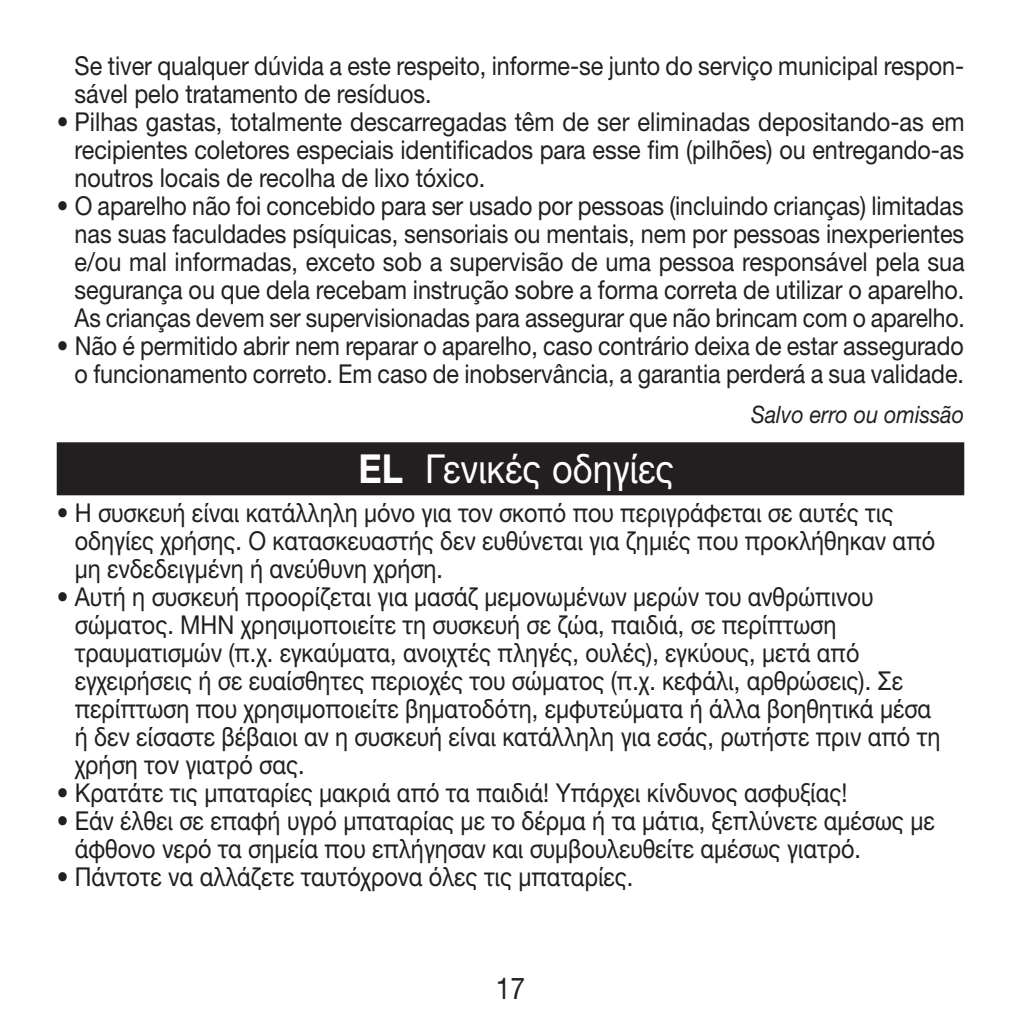
<style>
.page{position:relative;width:1021px;height:1021px;background:#fff}
.page>*{position:absolute;margin:0;border:0;box-sizing:border-box;transform-origin:0 0}
.t1{font:40px "Helvetica Neue LTW1 G";color:#fff;scale:.9 1}
.t2{font:30px "Helvetica Neue LT Pro";color:#231f20;scale:.88 1}
.t3{font:26px/28px "Helvetica Neue LTW1 G";color:#231f20;scale:.9 1}
.t4{font:26px/28px "Helvetica Neue LTW1 G";color:#231f20;text-align:justify;scale:.89 1}
.t5{font:26px/28px "Helvetica Neue LTW1 G";color:#231f20;text-align:justify;scale:.91 1}
.t6{font:italic 24px "Helvetica Neue LTW1 G";color:#231f20;scale:.9 1}
.s1{font-weight:700}
</style>
<div class="page">
<div style="left:57px;top:442px;width:907px;height:53px;background:#231f20"></div>
<p class="t3" style="left:75px;top:52px;width:989px">Se tiver qualquer dúvida a este respeito, informe-se junto do serviço municipal respon&shy;sável pelo tratamento de resíduos.</p>
<p class="t5" style="left:75px;top:108px;width:979px;text-indent:-18px">• Pilhas gastas, totalmente descarregadas têm de ser eliminadas depositando-as em recipientes coletores especiais identificados para esse fim (pilhões) ou entregando-as noutros locais de recolha de lixo tóxico.</p>
<p class="t4" style="left:75px;top:192px;width:1001px;text-indent:-18px">• O aparelho não foi concebido para ser usado por pessoas (incluindo crianças) limitadas nas suas faculdades psíquicas, sensoriais ou mentais, nem por pessoas inexperientes e/ou mal informadas, exceto sob a supervisão de uma pessoa responsável pela sua segurança ou que dela recebam instrução sobre a forma correta de utilizar o aparelho.<br>As crianças devem ser supervisionadas para assegurar que não brincam com o aparelho.</p>
<p class="t4" style="left:57px;top:332px;width:1020px;text-align:right">• Não é permitido abrir nem reparar o aparelho, caso contrário deixa de estar assegurado o funcionamento correto. Em caso de inobservância, a garantia perderá a sua validade.</p>
<p class="t6" style="left:751px;top:400px;width:238px">Salvo erro ou omissão</p>
<h1 class="t1" style="left:358px;top:444px;width:352px"><span class="s1">EL</span> Γενικές οδηγίες</h1>
<p class="t3" style="left:75px;top:499px;width:957px;text-indent:-18px">• Η συσκευή είναι κατάλληλη μόνο για τον σκοπό που περιγράφεται σε αυτές τις οδηγίες χρήσης. Ο κατασκευαστής δεν ευθύνεται για ζημιές που προκλήθηκαν από μη ενδεδειγμένη ή ανεύθυνη χρήση.</p>
<p class="t3" style="left:75px;top:583px;width:963px;text-indent:-18px">• Αυτή η συσκευή προορίζεται για μασάζ μεμονωμένων μερών του ανθρώπινου σώματος. ΜΗΝ χρησιμοποιείτε τη συσκευή σε ζώα, παιδιά, σε περίπτωση τραυματισμών (π.χ. εγκαύματα, ανοιχτές πληγές, ουλές), εγκύους, μετά από εγχειρήσεις ή σε ευαίσθητες περιοχές του σώματος (π.χ. κεφάλι, αρθρώσεις). Σε περίπτωση που χρησιμοποιείτε βηματοδότη, εμφυτεύματα ή άλλα βοηθητικά μέσα ή δεν είσαστε βέβαιοι αν η συσκευή είναι κατάλληλη για εσάς, ρωτήστε πριν από τη χρήση τον γιατρό σας.</p>
<p class="t3" style="left:57px;top:779px;width:880px">• Κρατάτε τις μπαταρίες μακριά από τα παιδιά! Υπάρχει κίνδυνος ασφυξίας!</p>
<p class="t3" style="left:75px;top:807px;width:956px;text-indent:-18px">• Εάν έλθει σε επαφή υγρό μπαταρίας με το δέρμα ή τα μάτια, ξεπλύνετε αμέσως με άφθονο νερό τα σημεία που επλήγησαν και συμβουλευθείτε αμέσως γιατρό.</p>
<p class="t3" style="left:57px;top:863px;width:642px">• Πάντοτε να αλλάζετε ταυτόχρονα όλες τις μπαταρίες.</p>
<p class="t2" style="left:496px;top:970px;width:35px">17</p>
</div>
